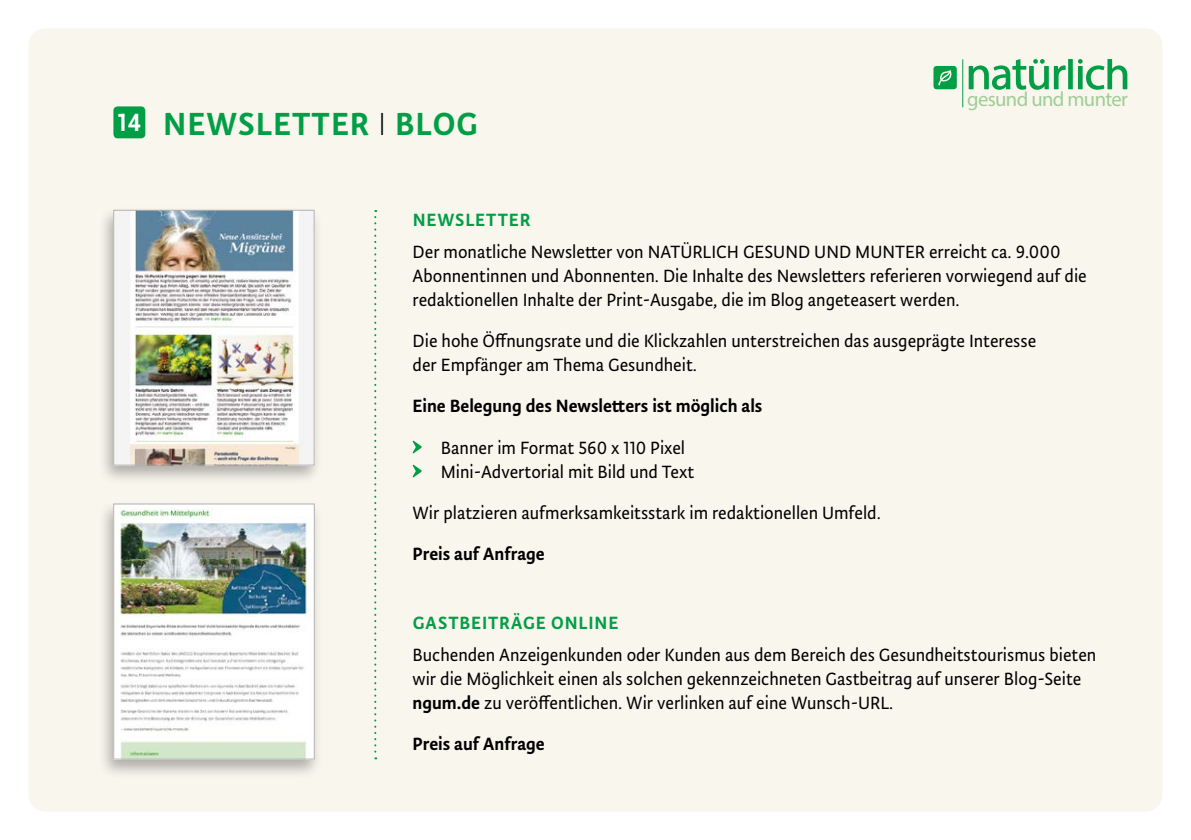
<style>
.page{position:relative;width:1191px;height:840px;background:#fff}
.page>*{position:absolute;margin:0;border:0;box-sizing:border-box;transform-origin:0 0}
.t1{font:500 36px "Tempera Std";letter-spacing:.03em;color:#009e45}
.t2{font:500 28px "Tempera Std";color:#fff}
.t3{font:20.6px "Myriad Pro";letter-spacing:-.03em;color:#a0cd95}
.t4{font:20px/24px "Tempera Std";color:#000}
.t5{font:500 20px "Tempera Std";color:#000}
.t6{font:500 20px "Tempera Std";letter-spacing:.045em;color:#009e45}
.s1{font-weight:300;color:#000}
.s2{font-weight:500}
</style>
<div class="page">
<div style="left:28px;top:28px;width:1134px;height:783px;background:#f9f6ee;border-radius:17px"></div>
<svg style="left:933px;top:66px;width:23px;height:23px"></svg>
<svg style="left:1078px;top:59px;width:49px;height:31px"></svg>
<svg style="left:968px;top:59px;width:97px;height:31px"></svg>
<svg style="left:1068px;top:59px;width:4px;height:30px"></svg>
<hr style="left:962px;top:59px;width:1px;height:48px;background:#009e45">
<svg style="left:412px;top:440px;width:9px;height:13px"></svg>
<svg style="left:412px;top:464px;width:9px;height:13px"></svg>
<svg style="left:374px;top:210px;width:2px;height:549px"></svg>
<div style="left:98px;top:205px;width:225px;height:280px;background:#000;opacity:.3"></div>
<img style="left:115px;top:212px;width:197px;height:251px">
<div style="left:113px;top:210px;width:201px;height:255px;border:1px solid #b3b2b2"></div>
<div style="left:98px;top:499px;width:225px;height:279px;background:#000;opacity:.3"></div>
<img style="left:115px;top:505px;width:197px;height:252px">
<div style="left:113px;top:503px;width:201px;height:256px;border:1px solid #b3b2b2"></div>
<div style="left:113px;top:106px;width:32px;height:32px;background:#009e45;border-radius:4px"></div>
<h2 class="t2" style="left:118px;top:106px;width:25px">14</h2>
<h1 class="t1" style="left:163px;top:103px;width:316px">NEWSLETTER <span class="s1">I</span> BLOG</h1>
<p class="t3" style="left:967px;top:87px;width:162px">gesund und munter</p>
<p class="t6" style="left:413px;top:208px;width:119px">NEWSLETTER</p>
<p class="t4" style="left:412px;top:240px;width:675px">Der monatliche Newsletter von NATÜRLICH GESUND UND MUNTER erreicht ca. 9.000<br>Abonnentinnen und Abonnenten. Die Inhalte des Newsletters referieren vorwiegend auf die redaktionellen Inhalte der Print-Ausgabe, die im Blog angeteasert werden.</p>
<p class="t4" style="left:412px;top:329px;width:625px">Die hohe Öffnungsrate und die Klickzahlen unterstreichen das ausgeprägte Interesse der Empfänger am Thema Gesundheit.</p>
<p class="t5" style="left:412px;top:394px;width:351px">Eine Belegung des Newsletters ist möglich als</p>
<p class="t4" style="left:441px;top:435px;width:255px">Banner im Format 560 x 110 Pixel<br>Mini-Advertorial mit Bild und Text</p>
<p class="t4" style="left:412px;top:500px;width:470px">Wir platzieren aufmerksamkeitsstark im redaktionellen Umfeld.</p>
<p class="t5" style="left:412px;top:541px;width:134px">Preis auf Anfrage</p>
<p class="t6" style="left:413px;top:610px;width:207px">GASTBEITRÄGE ONLINE</p>
<p class="t4" style="left:412px;top:642px;width:685px">Buchenden Anzeigenkunden oder Kunden aus dem Bereich des Gesundheitstourismus bieten wir die Möglichkeit einen als solchen gekennzeichneten Gastbeitrag auf unserer Blog-Seite <span class="s2">ngum.de</span> zu veröffentlichen. Wir verlinken auf eine Wunsch-URL.</p>
<p class="t5" style="left:412px;top:732px;width:134px">Preis auf Anfrage</p>
</div>
